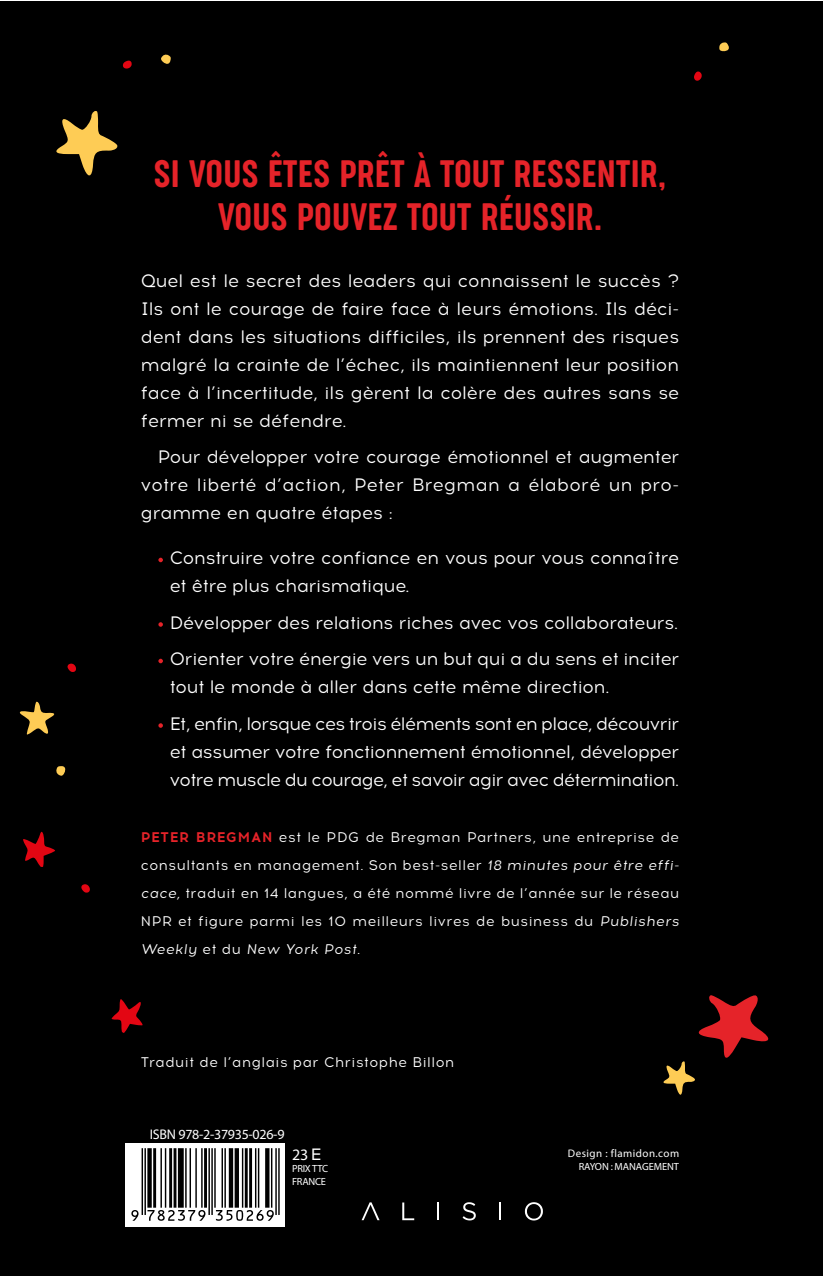
<style>
.page{position:relative;width:823px;height:1276px;background:#fff}
.page>*{position:absolute;margin:0;border:0;box-sizing:border-box;transform-origin:0 0}
.t1{font:300 36px/43.2px "Cocogoose Compressed";letter-spacing:.02em;color:#e52329;text-align:center}
.t2{font:18px/28px "Acrom";letter-spacing:-.01em;color:#fff;text-align:justify}
.t3{font:18px/36.4px "Acrom";letter-spacing:-.03em;color:#fff}
.t4{font:16px "Myriad Pro";color:#fff}
.t5{font:14px/28px "Acrom";letter-spacing:.04em;color:#fff}
.t6{font:14px "Myriad Pro";letter-spacing:-.02em;color:#fff}
.t7{font:11px "Myriad Pro";letter-spacing:.04em;color:#fff}
.t8{font:10.4px/12.4px "Myriad Pro";letter-spacing:-.02em;color:#fff}
.s1{font-weight:700;color:#e52329}
</style>
<div class="page">
<div style="left:0;top:1px;width:822px;height:1275px;background:#000"></div>
<svg style="left:158px;top:558px;width:5px;height:4px"></svg>
<svg style="left:158px;top:622px;width:5px;height:5px"></svg>
<svg style="left:158px;top:659px;width:5px;height:4px"></svg>
<svg style="left:158px;top:723px;width:5px;height:5px"></svg>
<div style="left:125px;top:1143px;width:159px;height:83px;background:#fff"></div>
<svg style="left:361px;top:1202px;width:18px;height:18px"></svg>
<svg style="left:402px;top:1202px;width:12px;height:18px"></svg>
<svg style="left:437px;top:1202px;width:2px;height:18px"></svg>
<svg style="left:462px;top:1202px;width:13px;height:18px"></svg>
<svg style="left:499px;top:1202px;width:2px;height:18px"></svg>
<svg style="left:524px;top:1202px;width:18px;height:18px"></svg>
<svg style="left:19px;top:701px;width:36px;height:34px"></svg>
<svg style="left:56px;top:766px;width:10px;height:10px"></svg>
<svg style="left:67px;top:663px;width:9px;height:9px"></svg>
<svg style="left:81px;top:884px;width:9px;height:9px"></svg>
<svg style="left:719px;top:42px;width:9px;height:10px"></svg>
<svg style="left:694px;top:71px;width:8px;height:10px"></svg>
<svg style="left:161px;top:54px;width:10px;height:10px"></svg>
<svg style="left:123px;top:60px;width:9px;height:9px"></svg>
<svg style="left:663px;top:995px;width:106px;height:100px"></svg>
<svg style="left:56px;top:111px;width:62px;height:65px"></svg>
<svg style="left:23px;top:831px;width:32px;height:36px"></svg>
<svg style="left:111px;top:999px;width:32px;height:34px"></svg>
<svg style="left:131px;top:1148px;width:148px;height:72px"></svg>
<h1 class="t1" style="left:154px;top:152px;width:513px">SI VOUS ÊTES PRÊT À TOUT RESSENTIR,<br>VOUS POUVEZ TOUT RÉUSSIR.</h1>
<p class="t2" style="left:141px;top:267px;width:539px">Quel est le secret des leaders qui connaissent le succès ?<br>Ils ont le courage de faire face à leurs émotions. Ils déci&shy;dent dans les situations difficiles, ils prennent des risques malgré la crainte de l’échec, ils maintiennent leur position face à l’incertitude, ils gèrent la colère des autres sans se fermer ni se défendre.</p>
<p class="t2" style="left:141px;top:444px;width:539px;text-indent:17px">Pour développer votre courage émotionnel et augmenter votre liberté d’action, Peter Bregman a élaboré un pro&shy;gramme en quatre étapes :</p>
<p class="t2" style="left:170px;top:544px;width:510px">Construire votre confiance en vous pour vous connaître et être plus charismatique.</p>
<p class="t2" style="left:170px;top:605px;width:510px;line-height:36.6px">Développer des relations riches avec vos collaborateurs.<br>Orienter votre énergie vers un but qui a du sens et inciter</p>
<p class="t3" style="left:170px;top:669px;width:510px">tout le monde à aller dans cette même direction.<br>Et, enfin, lorsque ces trois éléments sont en place, découvrir</p>
<p class="t3" style="left:170px;top:738px;width:510px;line-height:28px">et assumer votre fonctionnement émotionnel, développer votre muscle du courage, et savoir agir avec détermination.</p>
<p class="t5" style="left:141px;top:824px;width:542px"><span class="s1">PETER BREGMAN</span> est le PDG de Bregman Partners, une entreprise de consultants en management. Son best-seller 18 minutes pour être effi&shy;cace, traduit en 14 langues, a été nommé livre de l’année sur le réseau NPR et figure parmi les 10 meilleurs livres de business du Publishers Weekly e t d u New York Post.</p>
<p class="t5" style="left:141px;top:1048px;width:315px">Traduit de l’anglais par Christophe Billon</p>
<p class="t6" style="left:150px;top:1125px;width:136px">ISBN 978-2-37935-026-9</p>
<p class="t4" style="left:292px;top:1144px;width:18px">23</p>
<p class="t8" style="left:292px;top:1162px;width:37px">PRIX TTC<br>FRANCE</p>
<p class="t7" style="left:567px;top:1146px;width:113px">Design : flamidon.com</p>
<p class="t8" style="left:578px;top:1160px;width:102px">RAYON : MANAGEMENT</p>
</div>
